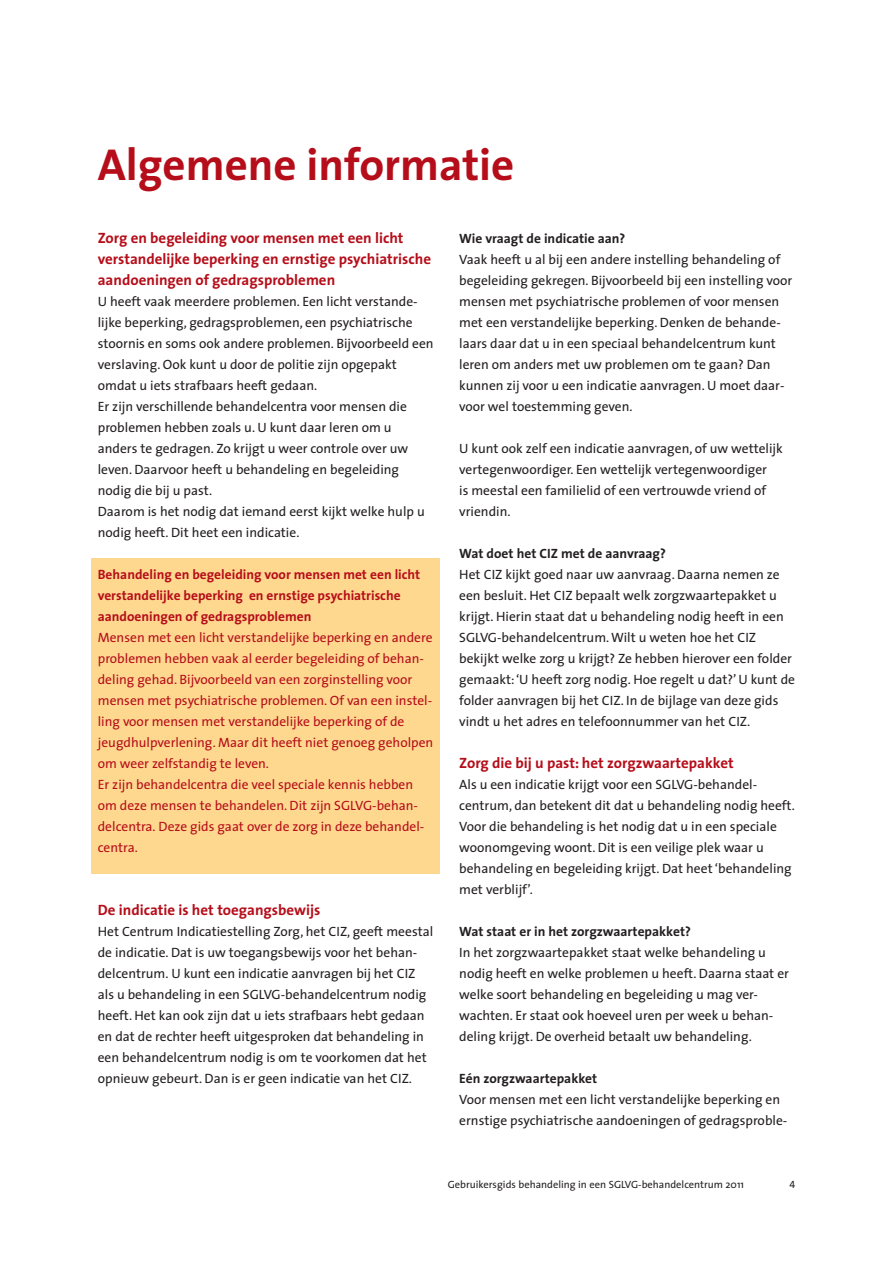
<style>
.page{position:relative;width:893px;height:1263px;background:#fff}
.page>*{position:absolute;margin:0;border:0;box-sizing:border-box;transform-origin:0 0}
.t1{font:700 45px "The Sans";color:#b50e1a}
.t2{font:700 15px/21px "The Sans";color:#b50e1a}
.t3{font:13.5px/21px "The Sans";color:#231f20}
.t4{font:13.5px/21px "The Sans";color:#b50e1a}
.t5{font:700 13.5px/21px "The Sans";color:#b50e1a}
.t6{font:700 13.5px "The Sans";color:#231f20}
.t7{font:10.5px "The Sans";color:#231f20}
.t8{font:10.5px "The Sans Expert";color:#231f20}
</style>
<div class="page">
<div style="left:91px;top:558px;width:349px;height:315px;background:#fed88f"></div>
<h1 class="t1" style="left:98px;top:147px;width:418px">Algemene informatie</h1>
<p class="t2" style="left:98px;top:229px;width:335px">Zorg en begeleiding voor mensen met een licht verstandelijke beperking en ernstige psychiatrische aandoeningen of gedragsproblemen</p>
<p class="t3" style="left:98px;top:292px;width:337px">U heeft vaak meerdere problemen. Een licht verstande&shy;lijke beperking, gedragsproblemen, een psychiatrische stoornis en soms ook andere problemen. Bijvoorbeeld een verslaving. Ook kunt u door de politie zijn opgepakt omdat u iets strafbaars heeft gedaan.<br>Er zijn verschillende behandelcentra voor mensen die problemen hebben zoals u. U kunt daar leren om u anders te gedragen. Zo krijgt u weer controle over uw leven. Daarvoor heeft u behandeling en begeleiding nodig die bij u past.<br>Daarom is het nodig dat iemand eerst kijkt welke hulp u nodig heeft. Dit heet een indicatie.</p>
<p class="t5" style="left:98px;top:565px;width:324px">Behandeling en begeleiding voor mensen met een licht verstandelijke beperking en ernstige psychiatrische aandoeningen of gedragsproblemen</p>
<p class="t4" style="left:98px;top:628px;width:337px">Mensen met een licht verstandelijke beperking en andere problemen hebben vaak al eerder begeleiding of behan&shy;deling gehad. Bijvoorbeeld van een zorginstelling voor mensen met psychiatrische problemen. Of van een instel&shy;ling voor mensen met verstandelijke beperking of de jeugdhulpverlening. Maar dit heeft niet genoeg geholpen om weer zelfstandig te leven.<br>Er zijn behandelcentra die veel speciale kennis hebben om deze mensen te behandelen. Dit zijn SGLVG-behan&shy;delcentra. Deze gids gaat over de zorg in deze behandel&shy;centra.</p>
<p class="t2" style="left:98px;top:901px;width:224px">De indicatie is het toegangsbewijs</p>
<p class="t3" style="left:98px;top:922px;width:337px">Het Centrum Indicatiestelling Zorg, het CIZ, geeft meestal de indicatie. Dat is uw toegangsbewijs voor het behan&shy;delcentrum. U kunt een indicatie aanvragen bij het CIZ als u behandeling in een SGLVG-behandelcentrum nodig heeft. Het kan ook zijn dat u iets strafbaars hebt gedaan en dat de rechter heeft uitgesproken dat behandeling in een behandelcentrum nodig is om te voorkomen dat het opnieuw gebeurt. Dan is er geen indicatie van het CIZ.</p>
<p class="t6" style="left:459px;top:233px;width:168px">Wie vraagt de indicatie aan?</p>
<p class="t3" style="left:459px;top:250px;width:334px">Vaak heeft u al bij een andere instelling behandeling of begeleiding gekregen. Bijvoorbeeld bij een instelling voor mensen met psychiatrische problemen of voor mensen met een verstandelijke beperking. Denken de behande&shy;laars daar dat u in een speciaal behandelcentrum kunt leren om anders met uw problemen om te gaan? Dan kunnen zij voor u een indicatie aanvragen. U moet daar&shy;voor wel toestemming geven.</p>
<p class="t3" style="left:459px;top:439px;width:325px">U kunt ook zelf een indicatie aanvragen, of uw wettelijk vertegenwoordiger. Een wettelijk vertegenwoordiger<br>is meestal een familielid of een vertrouwde vriend of vriendin.</p>
<p class="t6" style="left:459px;top:548px;width:208px">Wat doet het CIZ met de aanvraag?</p>
<p class="t3" style="left:459px;top:565px;width:337px">Het CIZ kijkt goed naar uw aanvraag. Daarna nemen ze een besluit. Het CIZ bepaalt welk zorgzwaartepakket u krijgt. Hierin staat dat u behandeling nodig heeft in een SGLVG-behandelcentrum.Wilt u weten hoe het CIZ bekijkt welke zorg u krijgt? Ze hebben hierover een folder gemaakt:‘U heeft zorg nodig. Hoe regelt u dat?’U kunt de folder aanvragen bij het CIZ. In de bijlage van deze gids vindt u het adres en telefoonnummer van het CIZ.</p>
<p class="t2" style="left:459px;top:754px;width:276px">Zorg die bij u past: het zorgzwaartepakket</p>
<p class="t3" style="left:459px;top:775px;width:337px">Als u een indicatie krijgt voor een SGLVG-behandel&shy;centrum, dan betekent dit dat u behandeling nodig heeft.<br>Voor die behandeling is het nodig dat u in een speciale woonomgeving woont. Dit is een veilige plek waar u behandeling en begeleiding krijgt. Dat heet ‘behandeling met verblijf’.</p>
<p class="t6" style="left:459px;top:926px;width:233px">Wat staat er in het zorgzwaartepakket?</p>
<p class="t3" style="left:459px;top:943px;width:331px">In het zorgzwaartepakket staat welke behandeling u nodig heeft en welke problemen u heeft. Daarna staat er welke soort behandeling en begeleiding u mag ver&shy;wachten. Er staat ook hoeveel uren per week u behan&shy;deling krijgt. De overheid betaalt uw behandeling.</p>
<p class="t6" style="left:459px;top:1073px;width:139px">Eén zorgzwaartepakket</p>
<p class="t3" style="left:459px;top:1090px;width:330px">Voor mensen met een licht verstandelijke beperking en ernstige psychiatrische aandoeningen of gedragsproble-</p>
<p class="t7" style="left:448px;top:1180px;width:298px">Gebruikersgids behandeling in een SGLVG-behandelcentrum 2011</p>
<p class="t8" style="left:789px;top:1181px;width:7px">4</p>
</div>
